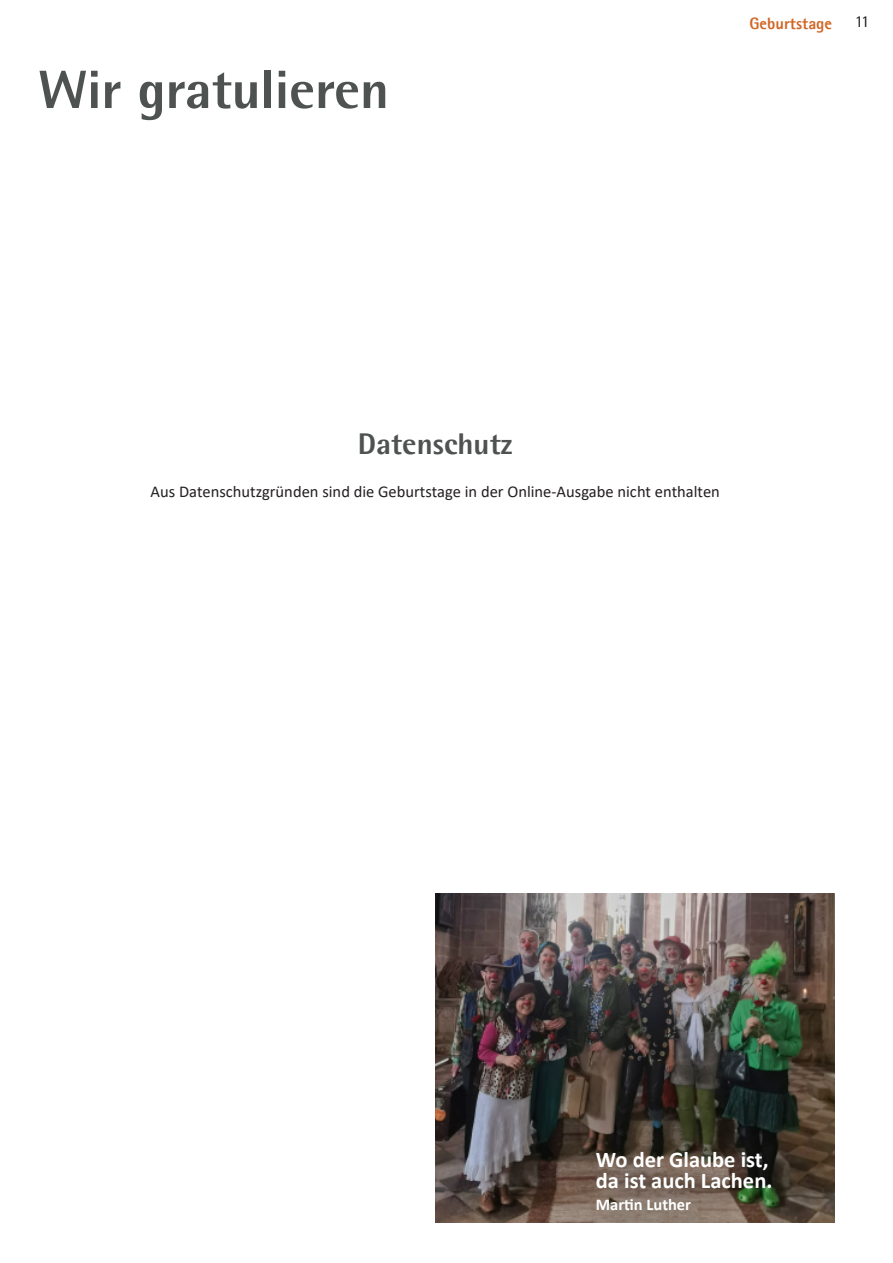
<style>
.page{position:relative;width:893px;height:1263px;background:#fff}
.page>*{position:absolute;margin:0;border:0;box-sizing:border-box;transform-origin:0 0}
.t1{font:800 54px "Agfa Rotis Semisans";color:#4e5251}
.t2{font:800 30px "Agfa Rotis Semisans";color:#4e5251}
.t3{font:700 22.5px/21.6px "Calibri";color:#fff}
.t4{font:16.5px "Calibri";color:#231f20}
.t5{font:700 16.5px "Calibri";color:#fff}
.t6{font:800 16.5px "Agfa Rotis Sans Serif";color:#d06625}
.t7{font:16.5px "Agfa Rotis Semisans";color:#231f20}
</style>
<div class="page">
<img style="left:436px;top:894px;width:398px;height:328px">
<h1 class="t1" style="left:38px;top:55px;width:352px">Wir gratulieren</h1>
<p class="t6" style="left:749px;top:13px;width:84px">Geburtstage</p>
<p class="t7" style="left:855px;top:12px;width:16px">11</p>
<h2 class="t2" style="left:358px;top:424px;width:156px">Datenschutz</h2>
<p class="t4" style="left:151px;top:484px;width:571px">Aus Datenschutzgründen sind die Geburtstage in der Online‐Ausgabe nicht enthalten</p>
<h3 class="t3" style="left:596px;top:1150px;width:178px">Wo der Glaube ist, da ist auch Lachen.</h3>
<p class="t5" style="left:596px;top:1197px;width:97px">Martin Luther</p>
</div>
